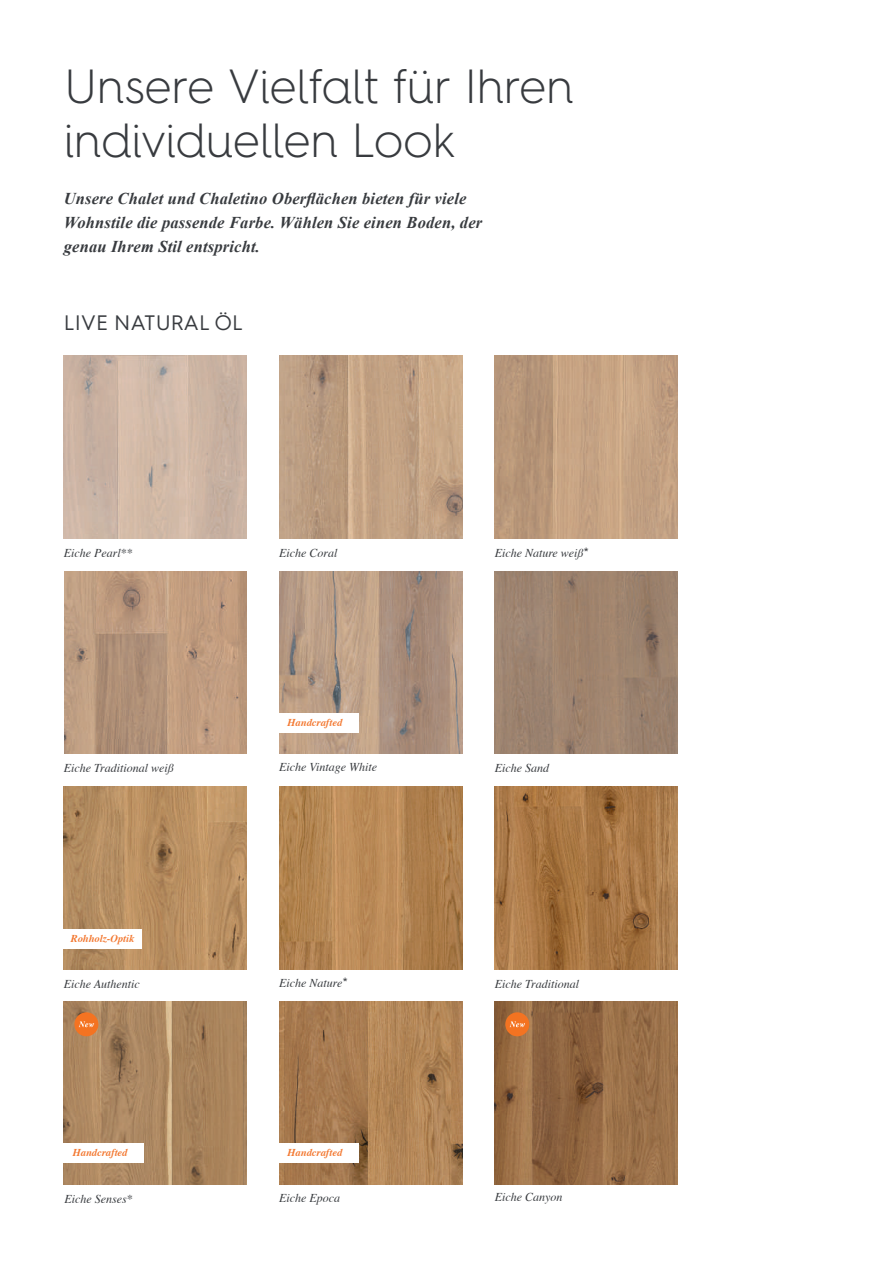
<style>
.page{position:relative;width:893px;height:1263px;background:#fff}
.page>*{position:absolute;margin:0;border:0;box-sizing:border-box;transform-origin:0 0}
.t1{font:300 48px/54px "Hurme Geometric Sans 4";letter-spacing:-.02em;color:#383b3f}
.t2{font:21px "Hurme Geometric Sans 4";color:#383b3f}
.t3{font:italic 700 16.5px/24px "Times New Roman";letter-spacing:.01em;color:#383b3f}
.t4{font:italic 12px "Times";color:#383b3f}
.t5{font:italic 700 10.5px "Times";color:#f37932}
.s1{font-family:"Hurme Geometric Sans 4";font-style:normal;font-size:13.5px}
</style>
<div class="page">
<img style="left:65px;top:571px;width:182px;height:183px">
<img style="left:279px;top:571px;width:183px;height:183px">
<img style="left:495px;top:571px;width:182px;height:183px">
<img style="left:64px;top:355px;width:183px;height:184px">
<img style="left:279px;top:355px;width:183px;height:184px">
<img style="left:495px;top:355px;width:182px;height:184px">
<div style="left:276px;top:713px;width:82px;height:19px;background:#fff"></div>
<img style="left:279px;top:1002px;width:183px;height:182px">
<div style="left:276px;top:1144px;width:82px;height:19px;background:#fff"></div>
<img style="left:279px;top:787px;width:183px;height:182px">
<img style="left:495px;top:787px;width:182px;height:182px">
<img style="left:64px;top:787px;width:183px;height:182px">
<div style="left:60px;top:929px;width:82px;height:19px;background:#fff"></div>
<img style="left:64px;top:1002px;width:183px;height:182px">
<img style="left:495px;top:1002px;width:182px;height:182px">
<div style="left:505px;top:1012px;width:24px;height:24px;background:#f47321;border-radius:50%"></div>
<svg style="left:510px;top:1021px;width:15px;height:6px"></svg>
<div style="left:74px;top:1012px;width:24px;height:24px;background:#f47321;border-radius:50%"></div>
<svg style="left:79px;top:1021px;width:15px;height:6px"></svg>
<div style="left:62px;top:1144px;width:82px;height:19px;background:#fff"></div>
<h1 class="t1" style="left:64px;top:58px;width:512px">Unsere Vielfalt für Ihren individuellen Look</h1>
<h3 class="t3" style="left:64px;top:186px;width:420px">Unsere Chalet und Chaletino Oberflächen bieten für viele<br>Wohnstile die passende Farbe. Wählen Sie einen Boden, der genau Ihrem Stil entspricht.</h3>
<h2 class="t2" style="left:64px;top:307px;width:181px">LIVE NATURAL ÖL</h2>
<p class="t4" style="left:64px;top:542px;width:70px">Eiche Pearl**</p>
<p class="t4" style="left:279px;top:542px;width:60px">Eiche Coral</p>
<p class="t4" style="left:495px;top:542px;width:96px">Eiche Nature weiß<span class="s1">*</span></p>
<p class="t5" style="left:287px;top:712px;width:56px">Handcrafted</p>
<p class="t4" style="left:64px;top:757px;width:112px">Eiche Traditional weiß</p>
<p class="t4" style="left:279px;top:757px;width:99px">Eiche Vintage White</p>
<p class="t4" style="left:495px;top:757px;width:56px">Eiche Sand</p>
<p class="t5" style="left:71px;top:928px;width:65px">Rohholz-Optik</p>
<p class="t4" style="left:64px;top:973px;width:78px">Eiche Authentic</p>
<p class="t4" style="left:279px;top:973px;width:70px">Eiche Nature<span class="s1">*</span></p>
<p class="t4" style="left:495px;top:973px;width:86px">Eiche Traditional</p>
<p class="t5" style="left:73px;top:1143px;width:56px">Handcrafted</p>
<p class="t5" style="left:287px;top:1143px;width:56px">Handcrafted</p>
<p class="t4" style="left:64px;top:1188px;width:70px">Eiche Senses*</p>
<p class="t4" style="left:495px;top:1186px;width:69px">Eiche Canyon</p>
<p class="t4" style="left:279px;top:1187px;width:62px">Eiche Epoca</p>
</div>
